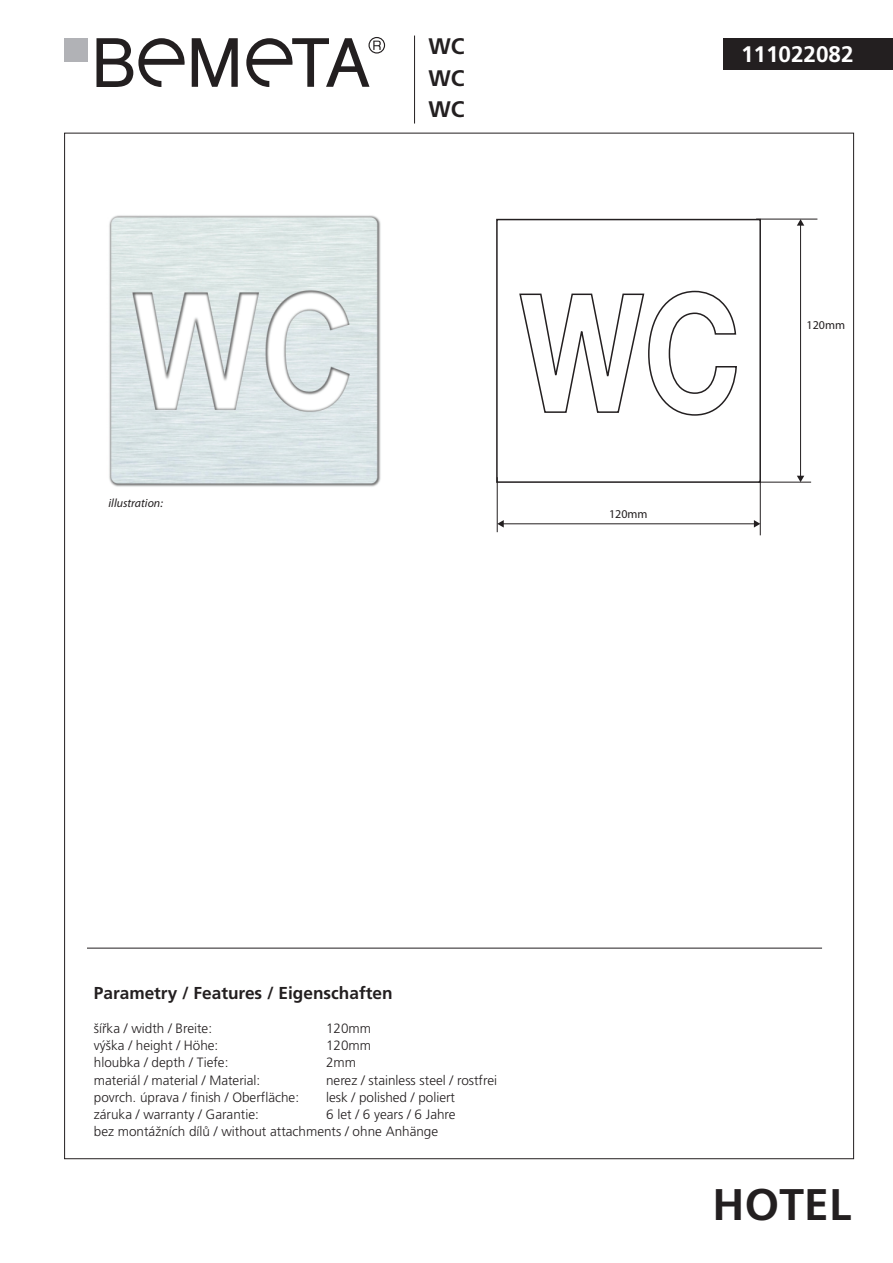
<style>
.page{position:relative;width:893px;height:1263px;background:#fff}
.page>*{position:absolute;margin:0;border:0;box-sizing:border-box;transform-origin:0 0}
.t1{font:700 44.25px "Frutiger CE";letter-spacing:.005em;color:#231f20}
.t2{font:700 22.5px "Frutiger CE";color:#fff}
.t3{font:700 22.5px/31.5px "Frutiger CE";color:#231f20;text-align:justify}
.t4{font:700 17.25px "Frutiger CE";color:#231f20}
.t5{font:300 13.5px/17.2px "Frutiger CE";color:#231f20}
.t6{font:italic 12px "Myriad Pro";color:#231f20}
.t7{font:12px "Myriad Pro";color:#231f20}
</style>
<div class="page">
<div style="left:724px;top:38px;width:169px;height:32px;background:#231f20"></div>
<svg style="left:192px;top:38px;width:46px;height:49px"></svg>
<svg style="left:96px;top:38px;width:89px;height:49px"></svg>
<div style="left:65px;top:38px;width:23px;height:24px;background:#b1b2b6"></div>
<svg style="left:246px;top:37px;width:139px;height:50px"></svg>
<hr style="left:414px;top:36px;width:1px;height:88px;background:#231f20">
<hr style="left:497px;top:477px;width:1px;height:55px;background:#231f20">
<hr style="left:760px;top:480px;width:1px;height:55px;background:#231f20">
<hr style="left:503px;top:523px;width:252px;height:1px;background:#231f20">
<svg style="left:497px;top:520px;width:7px;height:7px"></svg>
<svg style="left:754px;top:520px;width:6px;height:7px"></svg>
<hr style="left:758px;top:482px;width:53px;height:1px;background:#231f20">
<hr style="left:756px;top:219px;width:61px;height:1px;background:#231f20">
<hr style="left:800px;top:225px;width:1px;height:252px;background:#231f20">
<svg style="left:797px;top:219px;width:7px;height:7px"></svg>
<svg style="left:797px;top:476px;width:7px;height:6px"></svg>
<div style="left:496px;top:219px;width:265px;height:264px;border:2px solid #231f20"></div>
<img style="left:109px;top:215px;width:272px;height:272px">
<svg style="left:519px;top:290px;width:218px;height:126px"></svg>
<hr style="left:87px;top:948px;width:735px;height:1px;background:#231f20">
<p class="t6" style="left:109px;top:496px;width:56px">illustration:</p>
<h2 class="t3" style="left:428px;top:31px;width:38px">WC WC WC</h2>
<h2 class="t2" style="left:741px;top:42px;width:114px">111022082</h2>
<p class="t7" style="left:609px;top:506px;width:40px">120mm</p>
<p class="t7" style="left:807px;top:317px;width:40px">120mm</p>
<p class="t4" style="left:94px;top:983px;width:300px">Parametry / Features / Eigenschaften</p>
<p class="t5" style="left:94px;top:1019px;width:120px">šířka / width / Breite:</p>
<p class="t5" style="left:326px;top:1019px;width:47px">120mm</p>
<p class="t5" style="left:94px;top:1037px;width:126px">výška / height / Höhe:</p>
<p class="t5" style="left:326px;top:1037px;width:47px">120mm</p>
<p class="t5" style="left:94px;top:1054px;width:136px">hloubka / depth / Tiefe:</p>
<p class="t5" style="left:326px;top:1054px;width:31px">2mm</p>
<p class="t5" style="left:94px;top:1071px;width:168px">materiál / material / Material:</p>
<p class="t5" style="left:326px;top:1071px;width:173px">nerez / stainless steel / rostfrei</p>
<p class="t5" style="left:94px;top:1088px;width:207px">povrch. úprava / finish / Oberfläche:</p>
<p class="t5" style="left:326px;top:1088px;width:131px">lesk / polished / poliert</p>
<p class="t5" style="left:94px;top:1106px;width:166px">záruka / warranty / Garantie:</p>
<p class="t5" style="left:94px;top:1106px;width:363px;text-indent:232px">6 let / 6 years / 6 Jahre bez montážních dílů / without attachments / ohne Anhänge</p>
<h1 class="t1" style="left:712px;top:1179px;width:140px">HOTEL</h1>
</div>
